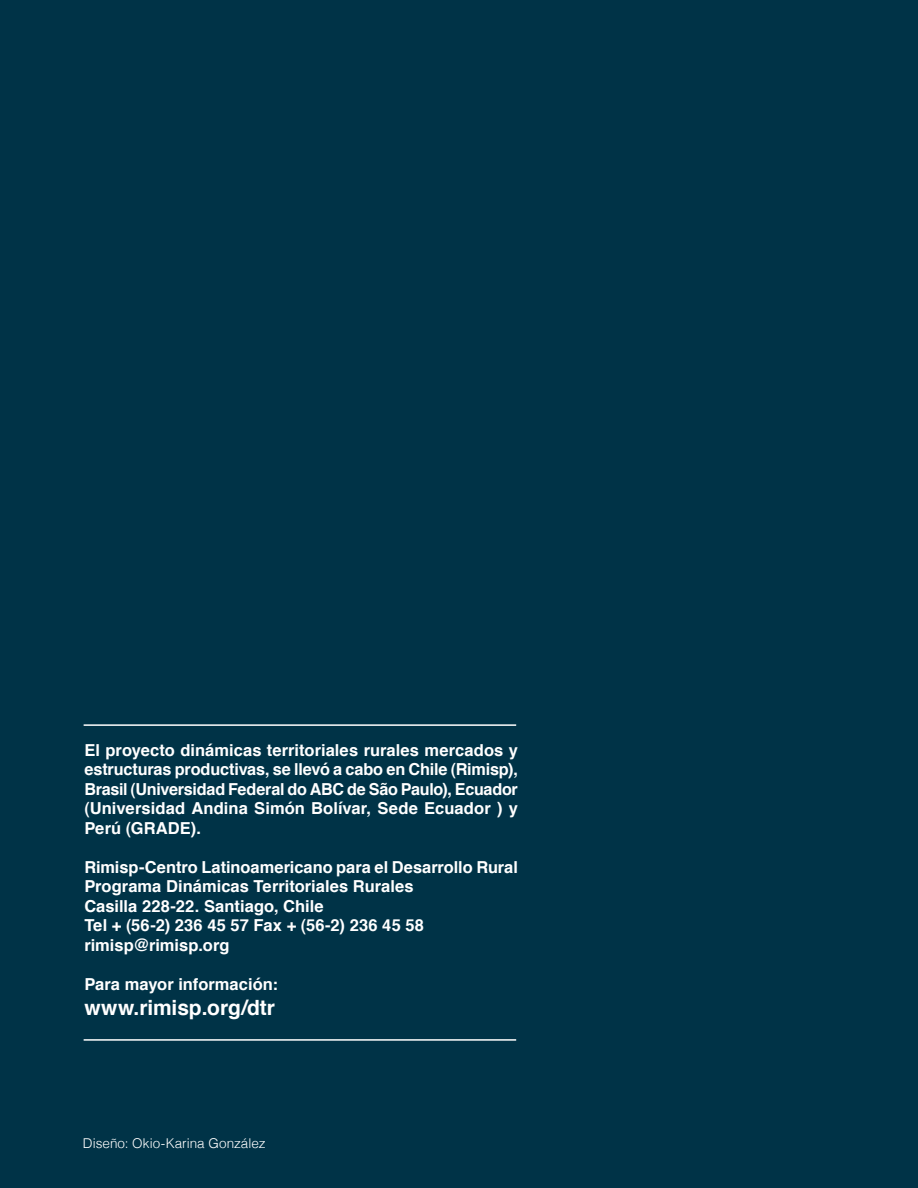
<style>
.page{position:relative;width:918px;height:1188px;background:#003347}
.page>*{position:absolute;margin:0;border:0;box-sizing:border-box;transform-origin:0 0}
.t1{font:700 21px "Helvetica";letter-spacing:-.005em;color:#fff}
.t2{font:700 16.5px/19.5px "Helvetica";color:#fff;text-align:justify}
.t3{font:300 13.5px "Helvetica";color:#fff}
</style>
<div class="page">
<hr style="left:84px;top:1039px;width:432px;height:2px;background:#fff">
<hr style="left:84px;top:724px;width:432px;height:2px;background:#fff">
<p class="t2" style="left:84px;top:740px;width:435px">El proyecto dinámicas territoriales rurales mercados y estructuras productivas, se llevó a cabo en Chile (Rimisp), Brasil (Universidad Federal do ABC de São Paulo), Ecuador (Universidad Andina Simón Bolívar, Sede Ecuador ) y Perú (GRADE).</p>
<p class="t2" style="left:84px;top:857px;width:435px;text-align:left">Rimisp-Centro Latinoamericano para el Desarrollo Rural Programa Dinámicas Territoriales Rurales<br>Casilla 228-22. Santiago, Chile<br>Tel + (56-2) 236 45 57 Fax + (56-2) 236 45 58 rimisp@rimisp.org</p>
<p class="t2" style="left:84px;top:974px;width:195px">Para mayor información:</p>
<p class="t1" style="left:84px;top:991px;width:192px">www.rimisp.org/dtr</p>
<p class="t3" style="left:83px;top:1135px;width:184px">Diseño: Okio-Karina González</p>
</div>
